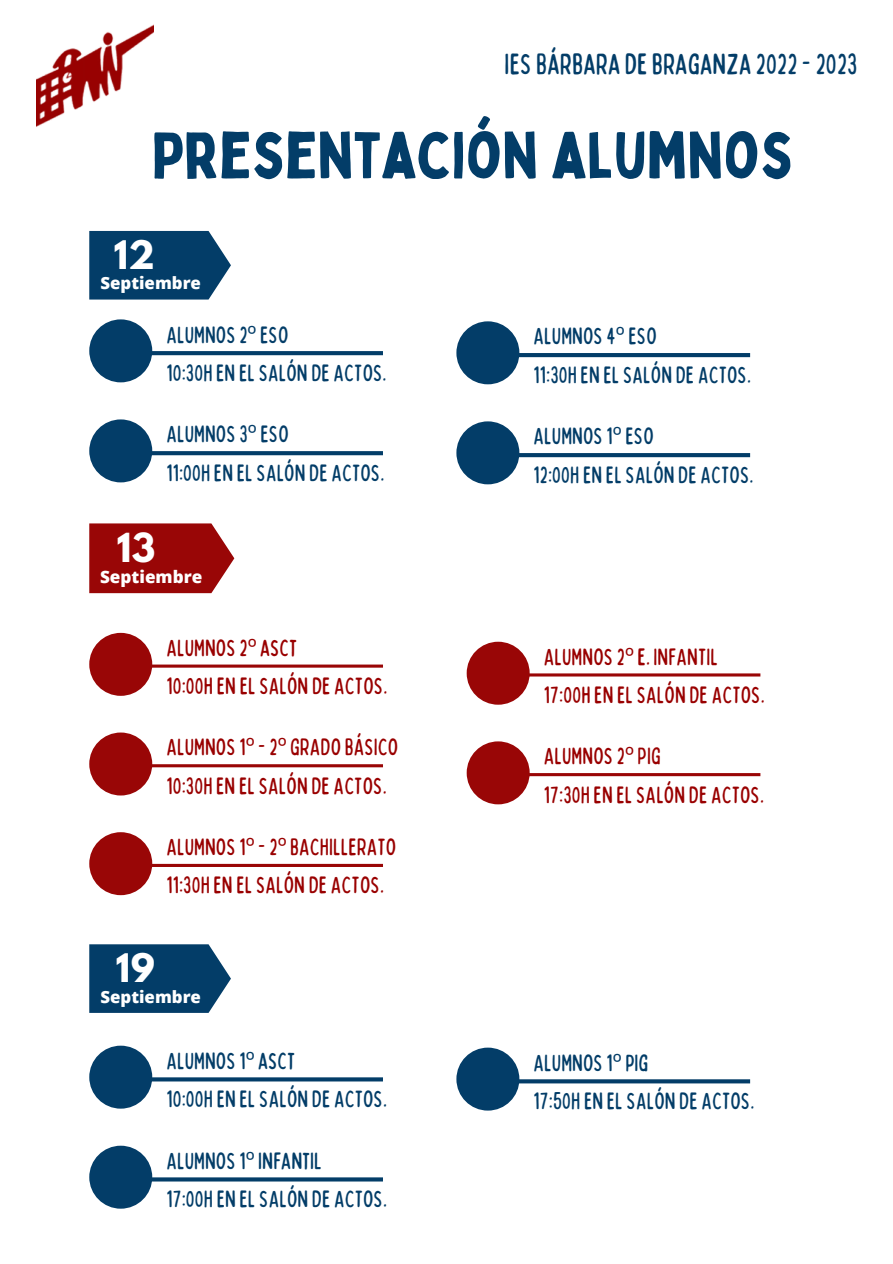
<style>
.page{position:relative;width:893px;height:1264px;background:#fff}
.page>*{position:absolute;margin:0;border:0;box-sizing:border-box;transform-origin:0 0}
.t1{font:64.35px "Bobby Jones";color:#033d68}
.t2{font:700 35.4px "League Spartan";color:#fff}
.t3{font:700 34.8px "League Spartan";color:#fff}
.t4{font:condensed 29.4px "Bobby Jones Soft";color:#033d68}
.t5{font:condensed 23.85px/38.2px "Bobby Jones Soft";color:#033d68}
.t6{font:condensed 23.85px/38.2px "Bobby Jones Soft";color:#900}
.t7{font:800 17.1px "Open Sans";color:#fff}
.t8{font:800 16.8px "Open Sans";color:#fff}
.s1{font-family:"Noto Sans";font-stretch:normal}
</style>
<div class="page">
<svg style="left:89px;top:231px;width:142px;height:68px;background:#164c73"></svg>
<img style="left:36px;top:25px;width:117px;height:102px">
<div style="left:89px;top:319px;width:63px;height:63px;background:#033d68;border-radius:50%"></div>
<svg style="left:152px;top:351px;width:231px;height:4px"></svg>
<div style="left:89px;top:419px;width:63px;height:63px;background:#033d68;border-radius:50%"></div>
<svg style="left:152px;top:451px;width:231px;height:4px"></svg>
<div style="left:456px;top:321px;width:63px;height:63px;background:#033d68;border-radius:50%"></div>
<hr style="left:496px;top:353px;width:254px;height:4px;background:#033d68">
<div style="left:456px;top:421px;width:63px;height:63px;background:#033d68;border-radius:50%"></div>
<svg style="left:519px;top:453px;width:231px;height:4px"></svg>
<div style="left:89px;top:633px;width:63px;height:63px;background:#990606;border-radius:50%"></div>
<hr style="left:129px;top:664px;width:254px;height:3px;background:#990606">
<div style="left:89px;top:732px;width:63px;height:63px;background:#990606;border-radius:50%"></div>
<hr style="left:129px;top:764px;width:254px;height:3px;background:#990606">
<div style="left:89px;top:832px;width:63px;height:63px;background:#990606;border-radius:50%"></div>
<svg style="left:152px;top:863px;width:231px;height:4px"></svg>
<svg style="left:89px;top:523px;width:145px;height:70px;background:#a11a1a"></svg>
<div style="left:466px;top:641px;width:63px;height:63px;background:#990606;border-radius:50%"></div>
<hr style="left:506px;top:673px;width:254px;height:3px;background:#990606">
<div style="left:466px;top:741px;width:63px;height:63px;background:#990606;border-radius:50%"></div>
<hr style="left:506px;top:773px;width:254px;height:3px;background:#990606">
<svg style="left:89px;top:944px;width:142px;height:68px;background:#174d74"></svg>
<div style="left:89px;top:1045px;width:63px;height:63px;background:#033d68;border-radius:50%"></div>
<svg style="left:152px;top:1077px;width:231px;height:4px"></svg>
<div style="left:89px;top:1145px;width:63px;height:63px;background:#033d68;border-radius:50%"></div>
<svg style="left:152px;top:1177px;width:231px;height:4px"></svg>
<div style="left:456px;top:1047px;width:63px;height:63px;background:#033d68;border-radius:50%"></div>
<svg style="left:519px;top:1079px;width:231px;height:4px"></svg>
<p class="t4" style="left:504px;top:45px;width:354px">IESBÁRBARA DEBRAGANZA 2022-2023</p>
<h1 class="t1" style="left:152px;top:115px;width:642px">PRESENTACIÓN ALUMNOS</h1>
<h3 class="t3" style="left:114px;top:237px;width:42px">12</h3>
<p class="t8" style="left:100px;top:271px;width:102px">Septiembre</p>
<p class="t5" style="left:166px;top:314px;width:221px">ALUMNOS2<span class="s1">º</span>ESO<br>10:30HEN ELSALÓN DE ACTOS.</p>
<p class="t5" style="left:166px;top:414px;width:219px">ALUMNOS3<span class="s1">º</span>ESO<br>11:00HEN ELSALÓN DE ACTOS.</p>
<h2 class="t2" style="left:117px;top:529px;width:40px">13</h2>
<p class="t7" style="left:100px;top:564px;width:104px">Septiembre</p>
<p class="t6" style="left:166px;top:627px;width:222px">ALUMNOS2<span class="s1">º</span> ASCT<br>10:00HEN ELSALÓN DE ACTOS.</p>
<p class="t6" style="left:166px;top:727px;width:233px">ALUMNOS1<span class="s1">º</span>-2<span class="s1">º</span> GRADO BÁSICO<br>10:30HEN ELSALÓN DE ACTOS.</p>
<p class="t6" style="left:166px;top:827px;width:231px">ALUMNOS1<span class="s1">º</span>-2<span class="s1">º</span>BACHILLERATO<br>11:30HEN ELSALÓN DE ACTOS.</p>
<h3 class="t3" style="left:116px;top:950px;width:40px">19</h3>
<p class="t8" style="left:100px;top:984px;width:102px">Septiembre</p>
<p class="t5" style="left:166px;top:1040px;width:222px">ALUMNOS1<span class="s1">º</span> ASCT<br>10:00HEN ELSALÓN DE ACTOS.</p>
<p class="t5" style="left:166px;top:1140px;width:222px">ALUMNOS1<span class="s1">º</span>INFANTIL<br>17:00HEN ELSALÓN DE ACTOS.</p>
<p class="t5" style="left:533px;top:316px;width:219px">ALUMNOS4<span class="s1">º</span>ESO<br>11:30HEN ELSALÓN DE ACTOS.</p>
<p class="t5" style="left:533px;top:416px;width:221px">ALUMNOS1<span class="s1">º</span>ESO<br>12:00HEN ELSALÓN DE ACTOS.</p>
<p class="t6" style="left:544px;top:636px;width:222px">ALUMNOS2<span class="s1">º</span>E. INFANTIL<br>17:00HEN ELSALÓN DE ACTOS.</p>
<p class="t6" style="left:544px;top:736px;width:222px">ALUMNOS2<span class="s1">º</span>PIG<br>17:30HEN ELSALÓN DE ACTOS.</p>
<p class="t5" style="left:533px;top:1042px;width:222px">ALUMNOS1<span class="s1">º</span>PIG<br>17:50HEN ELSALÓN DE ACTOS.</p>
</div>
